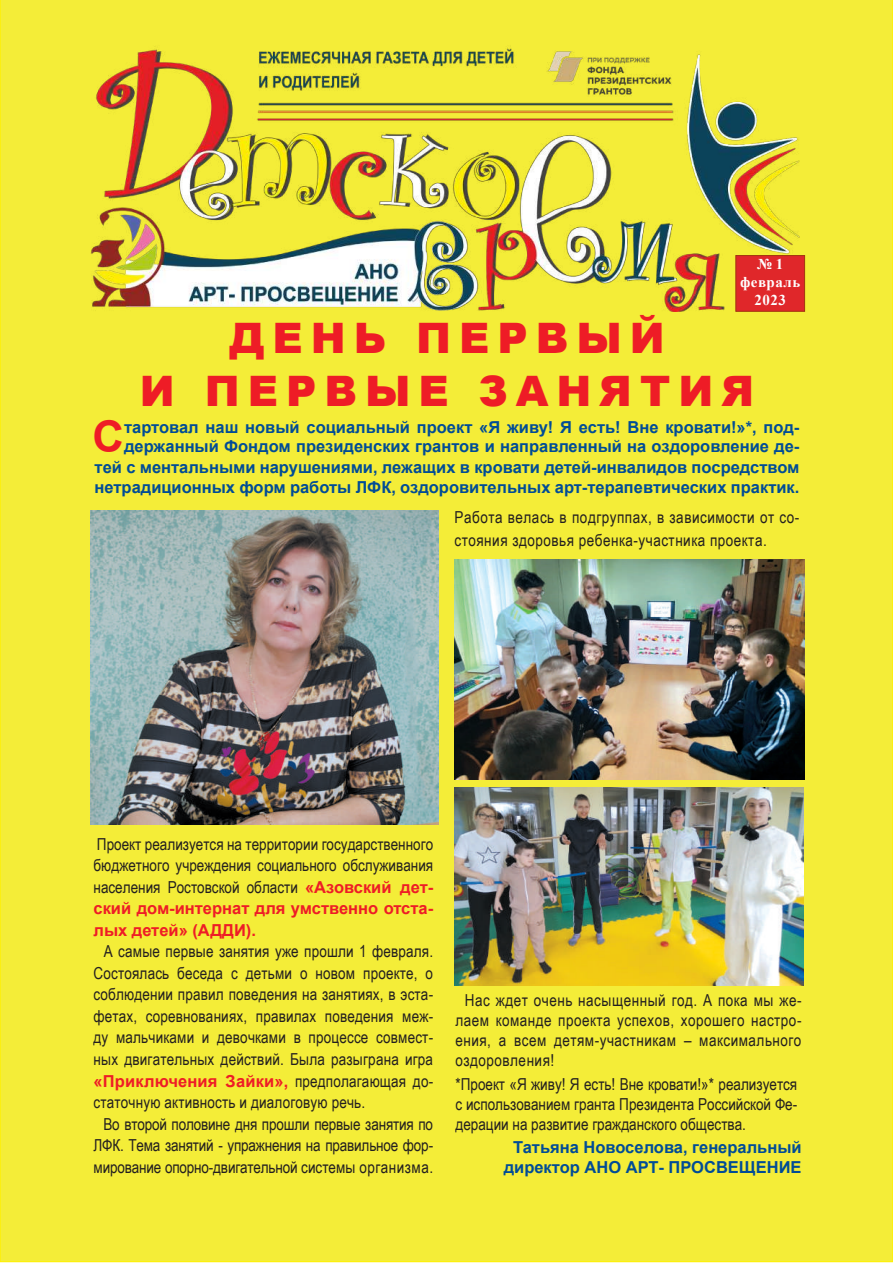
<style>
.page{position:relative;width:893px;height:1263px;background:#fff}
.page>*{position:absolute;margin:0;border:0;box-sizing:border-box;transform-origin:0 0}
.t1{font:700 43.8px "Arial";color:#ee1c26}
.t2{font:900 42px/52.8px "Arial";letter-spacing:.19em;color:#ee1c26;text-align:center}
.t3{font:16.5px/21.5px "Arial Narrow";letter-spacing:.01em;color:#231f20;text-align:justify}
.t4{font:700 16.5px/20.1px "Arial";color:#014c96;text-align:center}
.t5{font:16.5px "Arial Narrow";letter-spacing:-.01em;color:#231f20}
.t6{font:700 16.5px/21.5px "Arial";color:#ee1c26}
.t7{font:16.5px/23.1px "Arial Narrow";letter-spacing:.03em;color:#231f20}
.t8{font:700 15px/18px "Times New Roman";letter-spacing:.03em;color:#fefefe;text-align:center}
.s1{font-family:"Arial";font-weight:700;color:#ee1c26}
.s2{font-family:"Arial Narrow";font-weight:400;color:#231f20}
</style>
<div class="page">
<div style="left:0;top:0;width:893px;height:1262px;background:#f4ed38"></div>
<div style="left:736px;top:255px;width:69px;height:56px;background:#e0272a;border:1px solid #a3340e"></div>
<img style="left:90px;top:510px;width:348px;height:314px">
<img style="left:455px;top:787px;width:348px;height:198px">
<img style="left:454px;top:560px;width:350px;height:220px">
<img style="left:85px;top:41px;width:715px;height:270px">
<p class="t8" style="left:740px;top:255px;width:62px">№ 1 февраль<br>2023</p>
<h2 class="t2" style="left:140px;top:311px;width:616px">ДЕНЬ ПЕРВЫЙ<br>И ПЕРВЫЕ ЗАНЯТИЯ</h2>
<h1 class="t1" style="left:93px;top:408px;width:33px">С</h1>
<p class="t4" style="left:95px;top:417px;width:706px;text-align:right">тартовал наш новый социальный проект «Я живу! Я есть! Вне кровати!»*, под&shy;держанный Фондом президенских грантов и направленный на оздоровление де&shy;тей с ментальными нарушениями, лежащих в кровати детей-инвалидов посредством нетрадиционных форм работы ЛФК, оздоровительных арт-терапевтических практик.</p>
<p class="t7" style="left:454px;top:505px;width:346px">Работа велась в подгруппах, в зависимости от со&shy;стояния здоровья ребенка-участника проекта.</p>
<p class="t3" style="left:94px;top:832px;width:341px">Проект реализуется на территории государственного бюджетного учреждения социального обслуживания населения Ростовской области <span class="s1">«Азовский дет-</span></p>
<p class="t6" style="left:94px;top:898px;width:341px">ский дом-интернат для умственно отста&shy;лых детей» (АДДИ).</p>
<p class="t3" style="left:94px;top:940px;width:341px;text-indent:10px">А самые первые занятия уже прошли 1 февраля.<br>Состоялась беседа с детьми о новом проекте, о соблюдении правил поведения на занятиях, в эста&shy;фетах, соревнованиях, правилах поведения меж&shy;ду мальчиками и девочками в процессе совмест&shy;ных двигательных действий. Была разыграна игра</p>
<p class="t6" style="left:94px;top:1070px;width:341px">«Приключения Зайки», <span class="s2">предполагающая до-</span></p>
<p class="t3" style="left:94px;top:1091px;width:273px">статочную активность и диалоговую речь.</p>
<p class="t5" style="left:103px;top:1112px;width:331px">Во второй половине дня прошли первые занятия по</p>
<p class="t5" style="left:94px;top:1133px;width:341px">ЛФК. Тема занятий - упражнения на правильное фор-</p>
<p class="t5" style="left:94px;top:1155px;width:341px">мирование опорно-двигательной системы организма.</p>
<p class="t3" style="left:455px;top:989px;width:348px;line-height:20.1px;text-indent:9px">Нас ждет очень насыщенный год. А пока мы же&shy;лаем команде проекта успехов, хорошего настро&shy;ения, а всем детям-участникам – максимального оздоровления!</p>
<p class="t3" style="left:455px;top:1074px;width:343px;line-height:20px">*Проект «Я живу! Я есть! Вне кровати!»* реализуется с использованием гранта Президента Российской Фе&shy;дерации на развитие гражданского общества.</p>
<p class="t4" style="left:504px;top:1137px;width:299px">Татьяна Новоселова, генеральный директор АНО АРТ- ПРОСВЕЩЕНИЕ</p>
</div>
